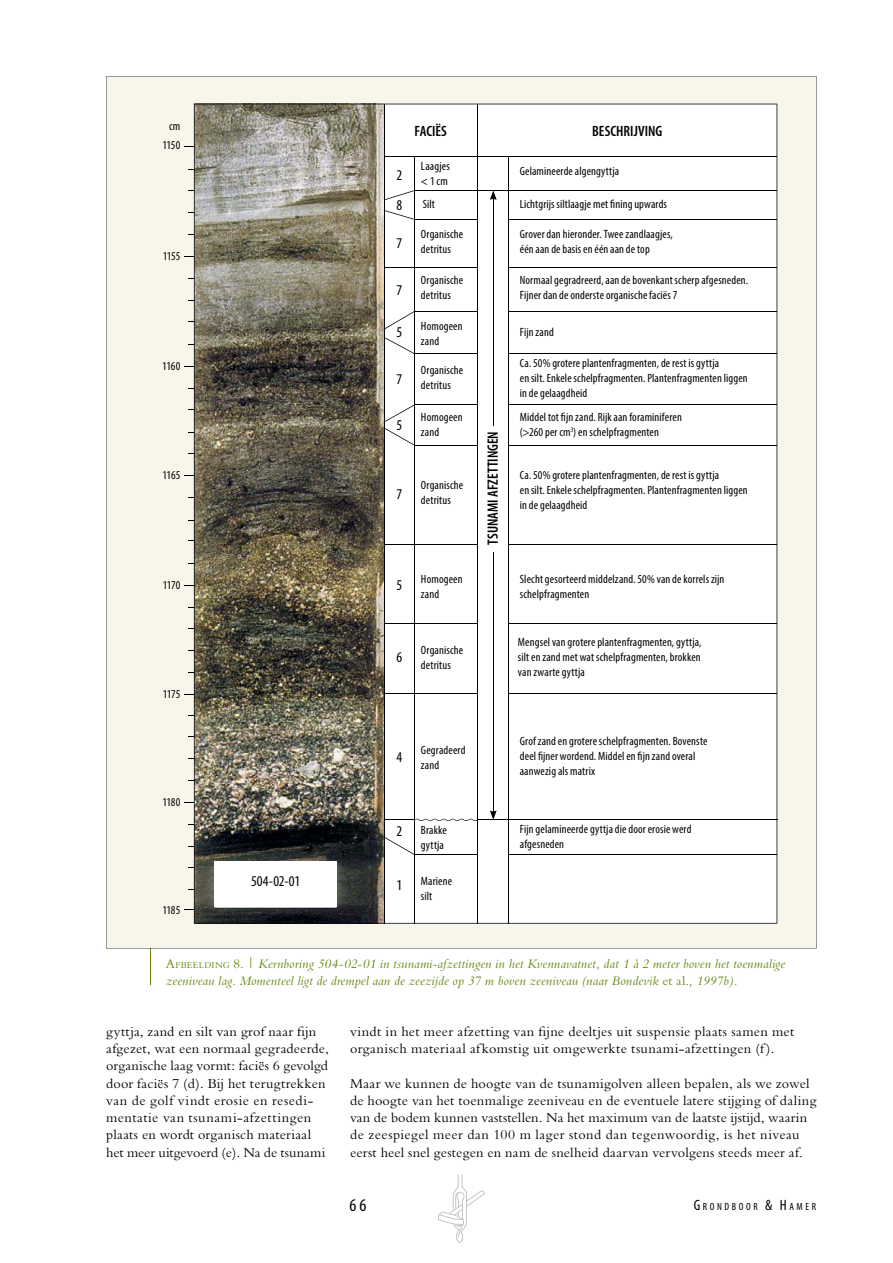
<style>
.page{position:relative;width:893px;height:1263px;background:#fff}
.page>*{position:absolute;margin:0;border:0;box-sizing:border-box;transform-origin:0 0}
.t1{font:condensed 18px "Myriad Pro";color:#000}
.t2{font:600 condensed 15px "Myriad Pro";color:#000}
.t3{font:condensed 15px "Myriad Pro";letter-spacing:-.01em;color:#000}
.t4{font:14.25px/17.2px "M Bembo";letter-spacing:.02em;color:#000}
.t5{font:italic 13.5px/17.2px "M Bembo";letter-spacing:.01em;color:#688713}
.t6{font:condensed 12px/15px "Myriad Pro";letter-spacing:.01em;color:#000}
.t7{font:condensed 10.5px "Myriad Pro";letter-spacing:.245em;color:#000}
.s1{font-style:normal}
.s2{font-style:normal;font-size:9.45px}
.s3{font-size:15px}
</style>
<div class="page">
<svg style="left:438px;top:1174px;width:47px;height:69px"></svg>
<hr style="left:150px;top:940px;width:1px;height:44px;background:#688713">
<div style="left:106px;top:76px;width:711px;height:872px;background:#f8f6eb"></div>
<svg style="left:194px;top:104px;width:583px;height:820px"></svg>
<hr style="left:493px;top:552px;width:1px;height:261px;background:#000">
<svg style="left:490px;top:810px;width:7px;height:10px"></svg>
<hr style="left:493px;top:198px;width:1px;height:228px;background:#000">
<svg style="left:490px;top:190px;width:7px;height:10px"></svg>
<div style="left:215px;top:861px;width:122px;height:46px;background:#fff"></div>
<svg style="left:610px;top:199px;width:5px;height:9px"></svg>
<svg style="left:561px;top:412px;width:4px;height:9px"></svg>
<svg style="left:538px;top:752px;width:4px;height:8px"></svg>
<svg style="left:638px;top:752px;width:4px;height:8px"></svg>
<p class="t6" style="left:162px;top:116px;width:19px;line-height:19.2px;text-align:center">cm<br>1150</p>
<p class="t6" style="left:163px;top:249px;width:19px">1155</p>
<p class="t6" style="left:162px;top:358px;width:20px">1160</p>
<p class="t6" style="left:162px;top:468px;width:19px">1165</p>
<p class="t6" style="left:163px;top:577px;width:19px">1170</p>
<p class="t6" style="left:163px;top:686px;width:19px">1175</p>
<p class="t6" style="left:162px;top:795px;width:19px">1180</p>
<p class="t6" style="left:162px;top:902px;width:19px">1185</p>
<p class="t3" style="left:251px;top:872px;width:51px">504-02-01</p>
<p class="t3" style="left:397px;top:166px;width:7px">2</p>
<p class="t3" style="left:397px;top:196px;width:7px">8</p>
<p class="t3" style="left:397px;top:234px;width:7px">7</p>
<p class="t3" style="left:397px;top:281px;width:7px">7</p>
<p class="t3" style="left:397px;top:323px;width:7px">5</p>
<p class="t3" style="left:397px;top:370px;width:7px">7</p>
<p class="t3" style="left:397px;top:416px;width:7px">5</p>
<p class="t3" style="left:397px;top:485px;width:7px">7</p>
<p class="t3" style="left:397px;top:576px;width:7px">5</p>
<p class="t2" style="left:415px;top:122px;width:34px">FACIËS</p>
<p class="t2" style="left:592px;top:122px;width:72px">BESCHRIJVING</p>
<p class="t6" style="left:421px;top:159px;width:30px">Laagjes &lt; 1 cm</p>
<p class="t6" style="left:423px;top:196px;width:14px">Silt</p>
<p class="t6" style="left:421px;top:226px;width:44px">Organische detritus</p>
<p class="t6" style="left:421px;top:272px;width:44px">Organische detritus</p>
<p class="t6" style="left:421px;top:318px;width:43px">Homogeen zand</p>
<p class="t6" style="left:421px;top:363px;width:44px">Organische detritus</p>
<p class="t6" style="left:421px;top:409px;width:43px">Homogeen zand</p>
<p class="t6" style="left:421px;top:477px;width:44px">Organische detritus</p>
<p class="t6" style="left:421px;top:571px;width:43px">Homogeen zand</p>
<p class="t2" style="left:484px;top:545px;width:115px;rotate:-90deg">TSUNAMI AFZETTINGEN</p>
<p class="t6" style="left:520px;top:164px;width:101px">Gelamineerde algengyttja</p>
<p class="t6" style="left:520px;top:196px;width:149px">Lichtgrijs siltlaagje met ning upwards</p>
<p class="t6" style="left:520px;top:226px;width:155px">Grover dan hieronder. Twee zandlaagjes, één aan de basis en één aan de top</p>
<p class="t6" style="left:520px;top:272px;width:230px">Normaal gegradreerd, aan de bovenkant scherp afgesneden.<br>Fijner dan de onderste organische faciës 7</p>
<p class="t6" style="left:520px;top:325px;width:35px">Fijn zand</p>
<p class="t6" style="left:520px;top:355px;width:229px">Ca. 50% grotere plantenfragmenten, de rest is gyttja<br>en silt. Enkele schelpfragmenten. Plantenfragmenten liggen in de gelaagdheid</p>
<p class="t6" style="left:520px;top:409px;width:163px">Middel tot jn zand. Rijk aan foraminiferen (&gt;260 per cm<sup>3</sup>) en schelpfragmenten</p>
<p class="t6" style="left:520px;top:467px;width:229px">Ca. 50% grotere plantenfragmenten, de rest is gyttja<br>en silt. Enkele schelpfragmenten. Plantenfragmenten liggen in de gelaagdheid</p>
<p class="t6" style="left:520px;top:571px;width:206px">Slecht gesorteerd middelzand. 50% van de korrels zijn schelpfragmenten</p>
<p class="t3" style="left:397px;top:648px;width:7px">6</p>
<p class="t6" style="left:421px;top:642px;width:44px">Organische detritus</p>
<p class="t6" style="left:518px;top:634px;width:185px;text-align:justify">Mengsel van grotere plantenfragmenten, gyttja, silt en zand met wat schelpfragmenten, brokken van zwarte gyttja</p>
<p class="t3" style="left:397px;top:748px;width:7px">4</p>
<p class="t6" style="left:421px;top:742px;width:46px">Gegradeerd zand</p>
<p class="t3" style="left:397px;top:822px;width:7px">2</p>
<p class="t3" style="left:397px;top:876px;width:7px">1</p>
<p class="t6" style="left:421px;top:822px;width:27px">Brakke gyttja</p>
<p class="t6" style="left:421px;top:873px;width:33px">Mariene silt</p>
<p class="t6" style="left:520px;top:733px;width:189px">Grof zand en grotere schelpfragmenten. Bovenste deel jner wordend. Middel en jn zand overal aanwezig als matrix</p>
<p class="t6" style="left:520px;top:821px;width:173px">Fijn gelamineerde gyttja die door erosie werd afgesneden</p>
<p class="t5" style="left:166px;top:955px;width:621px"><span class="s1">A</span><span class="s2">FBEELDING</span> <span class="s1">8. |</span> Kernboring 504-02-01 in tsunami-afzettingen in het Kvennavatnet, dat 1 à 2 meter boven het toenmalige zeeniveau lag. Momenteel ligt de drempel aan de zeezijde op 37 m boven zeeniveau (naar Bondevik <span class="s1">et al.</span>, 1997b).</p>
<p class="t4" style="left:106px;top:1023px;width:224px">gyttja, zand en silt van grof naar fijn afgezet, wat een normaal gegradeerde, organische laag vormt: faciës 6 gevolgd door faciës 7 (d). Bij het terugtrekken van de golf vindt erosie en resedi&shy;mentatie van tsunami-afzettingen plaats en wordt organisch materiaal het meer uitgevoerd (e). Na de tsunami</p>
<p class="t4" style="left:350px;top:1023px;width:446px">vindt in het meer afzetting van fijne deeltjes uit suspensie plaats samen met organisch materiaal afkomstig uit omgewerkte tsunami-afzettingen (f).</p>
<p class="t4" style="left:350px;top:1074px;width:468px">Maar we kunnen de hoogte van de tsunamigolven alleen bepalen, als we zowel de hoogte van het toenmalige zeeniveau en de eventuele latere stijging of daling van de bodem kunnen vaststellen. Na het maximum van de laatste ijstijd, waarin de zeespiegel meer dan 100 m lager stond dan tegenwoordig, is het niveau eerst heel snel gestegen en nam de snelheid daarvan vervolgens steeds meer af.</p>
<h1 class="t1" style="left:350px;top:1194px;width:19px">066</h1>
<p class="t7" style="left:694px;top:1200px;width:124px"><span class="s3">G</span>RONDBOOR <span class="s3">&amp; H</span>AMER</p>
</div>
